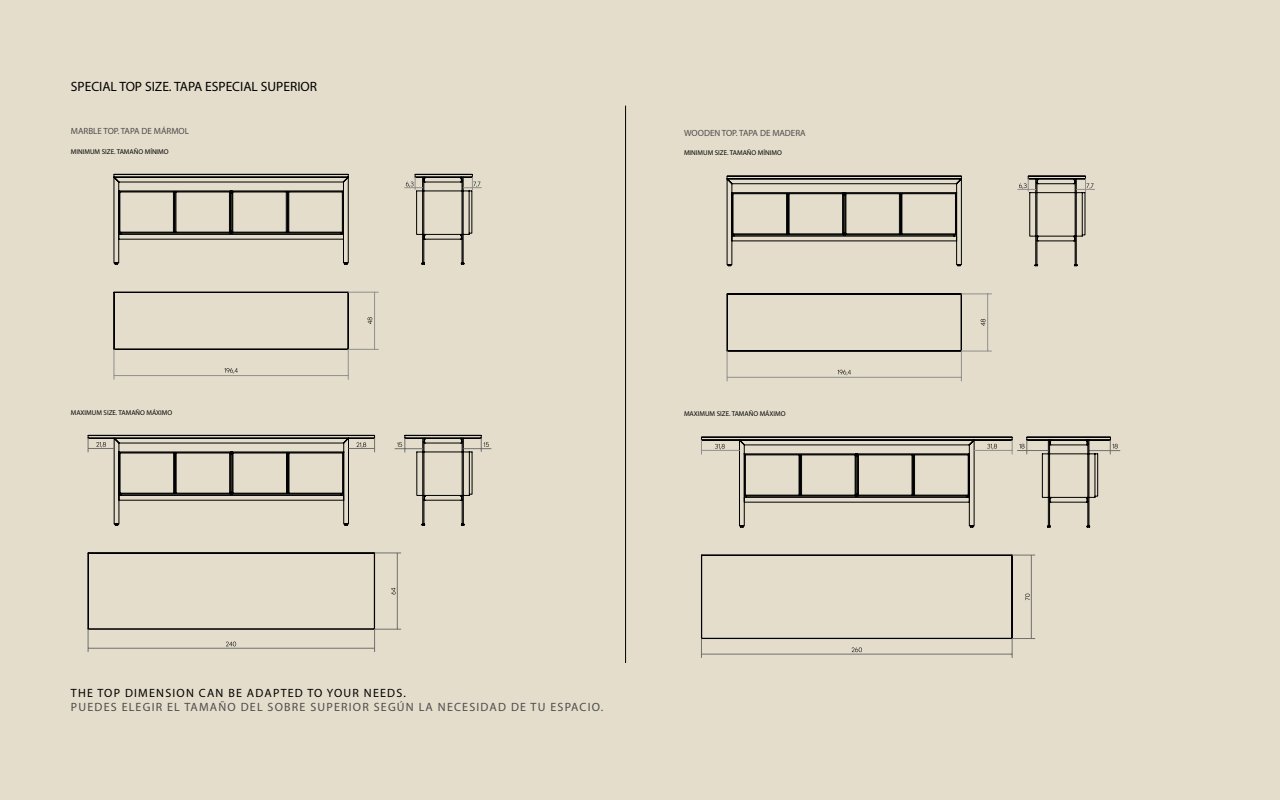
<style>
.page{position:relative;width:1280px;height:800px;background:#e4ddcb}
.page>*{position:absolute;margin:0;border:0;box-sizing:border-box;transform-origin:0 0}
.t1{font:13.5px "Myriad Pro";color:#000}
.t2{font:12px "Myriad Pro";letter-spacing:.1em;color:#4d4d4d}
.t3{font:12px "Myriad Pro";letter-spacing:.1em;color:#000}
.t4{font:9px "Myriad Pro";color:#4d4d4d}
.t5{font:7px "Myriad Pro";color:#000}
</style>
<div class="page">
<svg style="left:113px;top:173px;width:237px;height:177px"></svg>
<hr style="left:374px;top:292px;width:1px;height:57px;background:#8f8f8f">
<hr style="left:348px;top:349px;width:30px;height:1px;background:#8f8f8f">
<hr style="left:348px;top:292px;width:30px;height:1px;background:#8f8f8f">
<hr style="left:114px;top:375px;width:234px;height:1px;background:#8f8f8f">
<hr style="left:114px;top:349px;width:1px;height:30px;background:#8f8f8f">
<hr style="left:348px;top:349px;width:1px;height:30px;background:#8f8f8f">
<svg style="left:224px;top:368px;width:14px;height:6px"></svg>
<svg style="left:368px;top:317px;width:4px;height:7px"></svg>
<svg style="left:405px;top:174px;width:76px;height:91px"></svg>
<svg style="left:87px;top:434px;width:289px;height:92px"></svg>
<svg style="left:395px;top:435px;width:96px;height:91px"></svg>
<svg style="left:87px;top:552px;width:314px;height:100px"></svg>
<hr style="left:625px;top:106px;width:1px;height:557px;background:#000">
<svg style="left:726px;top:175px;width:237px;height:177px"></svg>
<hr style="left:987px;top:294px;width:1px;height:57px;background:#8f8f8f">
<hr style="left:961px;top:351px;width:30px;height:1px;background:#8f8f8f">
<hr style="left:961px;top:294px;width:30px;height:1px;background:#8f8f8f">
<hr style="left:727px;top:377px;width:234px;height:1px;background:#8f8f8f">
<hr style="left:727px;top:351px;width:1px;height:30px;background:#8f8f8f">
<hr style="left:961px;top:351px;width:1px;height:30px;background:#8f8f8f">
<svg style="left:838px;top:370px;width:13px;height:5px"></svg>
<svg style="left:981px;top:319px;width:4px;height:7px"></svg>
<svg style="left:1018px;top:175px;width:77px;height:92px"></svg>
<hr style="left:1089px;top:450px;width:31px;height:1px;background:#70706e">
<svg style="left:701px;top:436px;width:417px;height:92px"></svg>
<svg style="left:701px;top:554px;width:334px;height:104px"></svg>
<h1 class="t1" style="left:71px;top:78px;width:248px">SPECIAL TOP SIZE. TAPA ESPECIAL SUPERIOR</h1>
<p class="t4" style="left:71px;top:125px;width:120px">MARBLE TOP. TAPA DE MÁRMOL</p>
<p class="t5" style="left:71px;top:147px;width:99px">MINIMUM SIZE. TAMAÑO MÍNIMO</p>
<p class="t5" style="left:71px;top:408px;width:103px">MAXIMUM SIZE. TAMAÑO MÁXIMO</p>
<p class="t4" style="left:684px;top:127px;width:123px">WOODEN TOP. TAPA DE MADERA</p>
<p class="t5" style="left:684px;top:149px;width:99px">MINIMUM SIZE. TAMAÑO MÍNIMO</p>
<p class="t5" style="left:684px;top:410px;width:103px">MAXIMUM SIZE. TAMAÑO MÁXIMO</p>
<h2 class="t3" style="left:71px;top:685px;width:337px">THE TOP DIMENSION CAN BE ADAPTED TO YOUR NEEDS.</h2>
<h2 class="t2" style="left:71px;top:699px;width:534px">PUEDES ELEGIR EL TAMAÑO DEL SOBRE SUPERIOR SEGÚN LA NECESIDAD DE TU ESPACIO.</h2>
</div>
